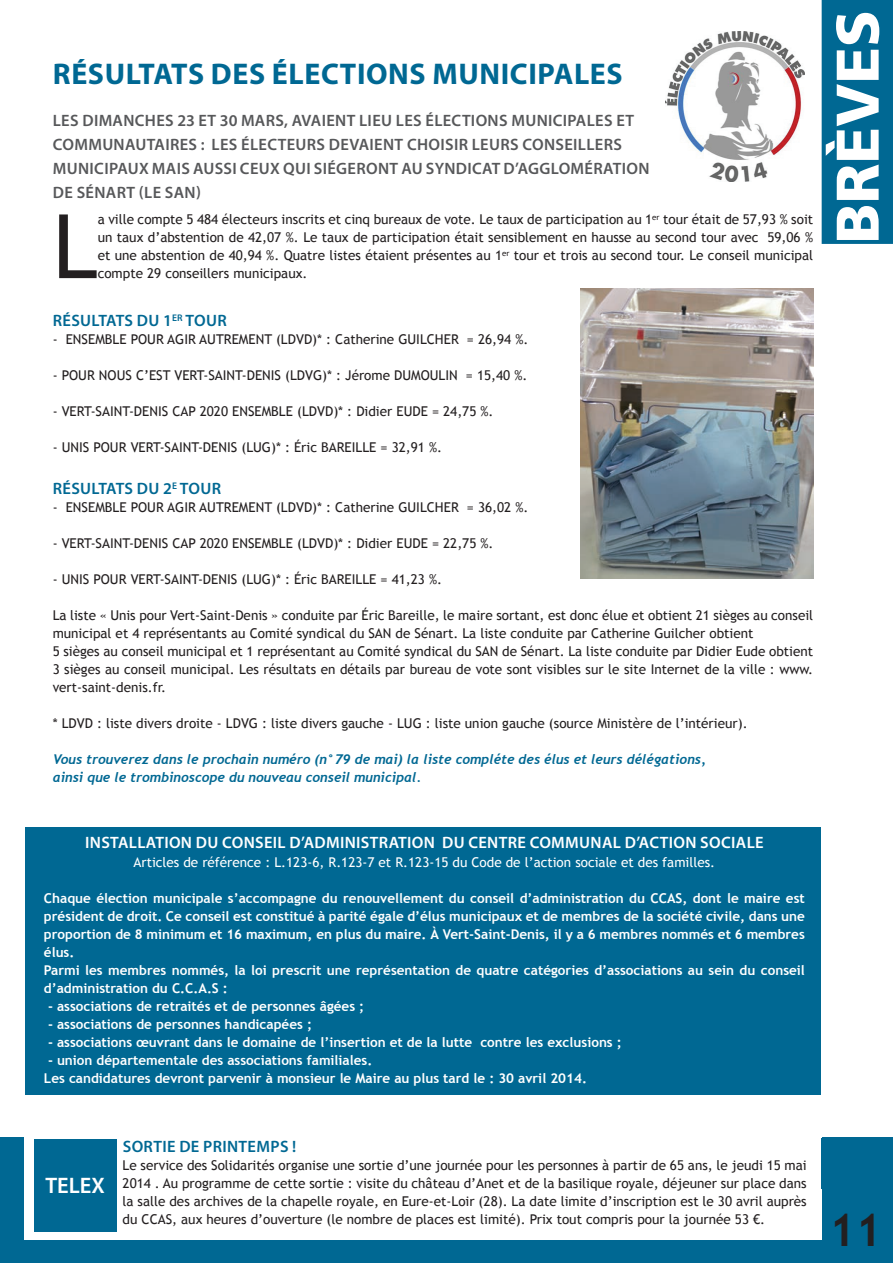
<style>
.page{position:relative;width:893px;height:1263px;background:#fff}
.page>*{position:absolute;margin:0;border:0;box-sizing:border-box;transform-origin:0 0}
.t1{font:88.95px "Trebuchet MS";color:#231f20}
.t2{font:700 45px "Trebuchet MS";color:#231f20}
.t3{font:700 30px "Myriad Pro";letter-spacing:.02em;color:#006893}
.t4{font:600 22.5px "Myriad Pro";color:#fff}
.t5{font:600 16.5px/24px "Myriad Pro";letter-spacing:.02em;color:#57585a}
.t6{font:600 16.5px "Myriad Pro";letter-spacing:.02em;color:#fff}
.t7{font:600 16.5px "Myriad Pro";letter-spacing:.02em;color:#006893}
.t8{font:13.5px/18px "Trebuchet MS";color:#231f20;text-align:justify}
.t9{font:700 13.5px/18px "Trebuchet MS";color:#fff}
.t10{font:italic 700 13.5px/18px "Trebuchet";color:#006893}
.t11{font:13.5px "Trebuchet MS";color:#fff}
</style>
<div class="page">
<div style="left:25px;top:827px;width:796px;height:268px;background:#006893"></div>
<div style="left:1px;top:1138px;width:892px;height:125px;background:#006893"></div>
<div style="left:25px;top:1127px;width:797px;height:112px;background:#fff"></div>
<div style="left:34px;top:1139px;width:82px;height:93px;background:#006893"></div>
<img style="left:666px;top:32px;width:139px;height:149px">
<img style="left:580px;top:288px;width:233px;height:290px">
<svg style="left:822px;top:0;width:71px;height:244px"></svg>
<h3 class="t3" style="left:53px;top:54px;width:571px">RÉSULTATS DES ÉLECTIONS MUNICIPALES</h3>
<p class="t5" style="left:53px;top:108px;width:598px">LES DIMANCHES 23 ET 30 MARS, AVAIENT LIEU LES ÉLECTIONS MUNICIPALES ET COMMUNAUTAIRES : LES ÉLECTEURS DEVAIENT CHOISIR LEURS CONSEILLERS MUNICIPAUX MAIS AUSSI CEUX QUI SIÉGERONT AU SYNDICAT D’AGGLOMÉRATION DE SÉNART (LE SAN)</p>
<h1 class="t1" style="left:53px;top:194px;width:47px">L</h1>
<p class="t8" style="left:98px;top:210px;width:717px">a ville compte 5 484 électeurs inscrits et cinq bureaux de vote. Le taux de participation au 1<sup>er</sup> tour était de 57,93 % soit un taux d’abstention de 42,07 %. Le taux de participation était sensiblement en hausse au second tour avec 59,06 % et une abstention de 40,94 %. Quatre listes étaient présentes au 1<sup>er</sup> tour et trois au second tour. Le conseil municipal compte 29 conseillers municipaux.</p>
<p class="t7" style="left:53px;top:310px;width:175px">RÉSULTATS DU 1<sup>ER</sup> TOUR</p>
<p class="t8" style="left:53px;top:330px;width:477px">- ENSEMBLE POUR AGIR AUTREMENT (LDVD)* : Catherine GUILCHER = 26,94 %.</p>
<p class="t8" style="left:53px;top:366px;width:476px">- POUR NOUS C’EST VERT-SAINT-DENIS (LDVG)* : Jérome DUMOULIN = 15,40 %.</p>
<p class="t8" style="left:53px;top:402px;width:442px">- VERT-SAINT-DENIS CAP 2020 ENSEMBLE (LDVD)* : Didier EUDE = 24,75 %.</p>
<p class="t8" style="left:53px;top:438px;width:391px">- UNIS POUR VERT-SAINT-DENIS (LUG)* : Éric BAREILLE = 32,91 %.</p>
<p class="t7" style="left:53px;top:478px;width:170px">RÉSULTATS DU 2<sup>E</sup> TOUR</p>
<p class="t8" style="left:53px;top:498px;width:477px">- ENSEMBLE POUR AGIR AUTREMENT (LDVD)* : Catherine GUILCHER = 36,02 %.</p>
<p class="t8" style="left:53px;top:534px;width:442px">- VERT-SAINT-DENIS CAP 2020 ENSEMBLE (LDVD)* : Didier EUDE = 22,75 %.</p>
<p class="t8" style="left:53px;top:570px;width:391px">- UNIS POUR VERT-SAINT-DENIS (LUG)* : Éric BAREILLE = 41,23 %.</p>
<p class="t8" style="left:53px;top:606px;width:762px;text-align:left">La liste « Unis pour Vert-Saint-Denis » conduite par Éric Bareille, le maire sortant, est donc élue et obtient 21 sièges au conseil municipal et 4 représentants au Comité syndical du SAN de Sénart. La liste conduite par Catherine Guilcher obtient<br>5 sièges au conseil municipal et 1 représentant au Comité syndical du SAN de Sénart. La liste conduite par Didier Eude obtient 3 sièges au conseil municipal. Les résultats en détails par bureau de vote sont visibles sur le site Internet de la ville : www. vert-saint-denis.fr.</p>
<p class="t8" style="left:53px;top:714px;width:696px">* LDVD : liste divers droite - LDVG : liste divers gauche - LUG : liste union gauche (source Ministère de l’intérieur).</p>
<p class="t10" style="left:53px;top:750px;width:655px">Vous trouverez dans le prochain numéro (n°79 de mai) la liste compléte des élus et leurs délégations, ainsi que le trombinoscope du nouveau conseil municipal.</p>
<p class="t6" style="left:85px;top:832px;width:680px">INSTALLATION DU CONSEIL D’ADMINISTRATION DU CENTRE COMMUNAL D’ACTION SOCIALE</p>
<p class="t11" style="left:133px;top:853px;width:583px">Articles de référence : L.123-6, R.123-7 et R.123-15 du Code de l’action sociale et des familles.</p>
<p class="t9" style="left:44px;top:888px;width:762px">Chaque élection municipale s’accompagne du renouvellement du conseil d’administration du CCAS, dont le maire est président de droit. Ce conseil est constitué à parité égale d’élus municipaux et de membres de la société civile, dans une proportion de 8 minimum et 16 maximum, en plus du maire. À Vert-Saint-Denis, il y a 6 membres nommés et 6 membres élus.<br>Parmi les membres nommés, la loi prescrit une représentation de quatre catégories d’associations au sein du conseil d’administration du C.C.A.S :</p>
<p class="t9" style="left:48px;top:996px;width:318px">- associations de retraités et de personnes âgées ;</p>
<p class="t9" style="left:48px;top:1014px;width:265px">- associations de personnes handicapées ;</p>
<p class="t9" style="left:48px;top:1032px;width:575px">- associations œuvrant dans le domaine de l’insertion et de la lutte contre les exclusions ;</p>
<p class="t9" style="left:44px;top:1050px;width:545px;text-indent:4px">- union départementale des associations familiales.<br>Les candidatures devront parvenir à monsieur le Maire au plus tard le : 30 avril 2014.</p>
<h3 class="t4" style="left:45px;top:1171px;width:61px">TELEX</h3>
<p class="t7" style="left:123px;top:1135px;width:175px">SORTIE DE PRINTEMPS !</p>
<p class="t8" style="left:123px;top:1156px;width:686px">Le service des Solidarités organise une sortie d’une journée pour les personnes à partir de 65 ans, le jeudi 15 mai 2014 . Au programme de cette sortie : visite du château d’Anet et de la basilique royale, déjeuner sur place dans la salle des archives de la chapelle royale, en Eure-et-Loir (28). La date limite d’inscription est le 30 avril auprès du CCAS, aux heures d’ouverture (le nombre de places est limité). Prix tout compris pour la journée 53 €.</p>
<h2 class="t2" style="left:829px;top:1197px;width:62px">1111</h2>
</div>
